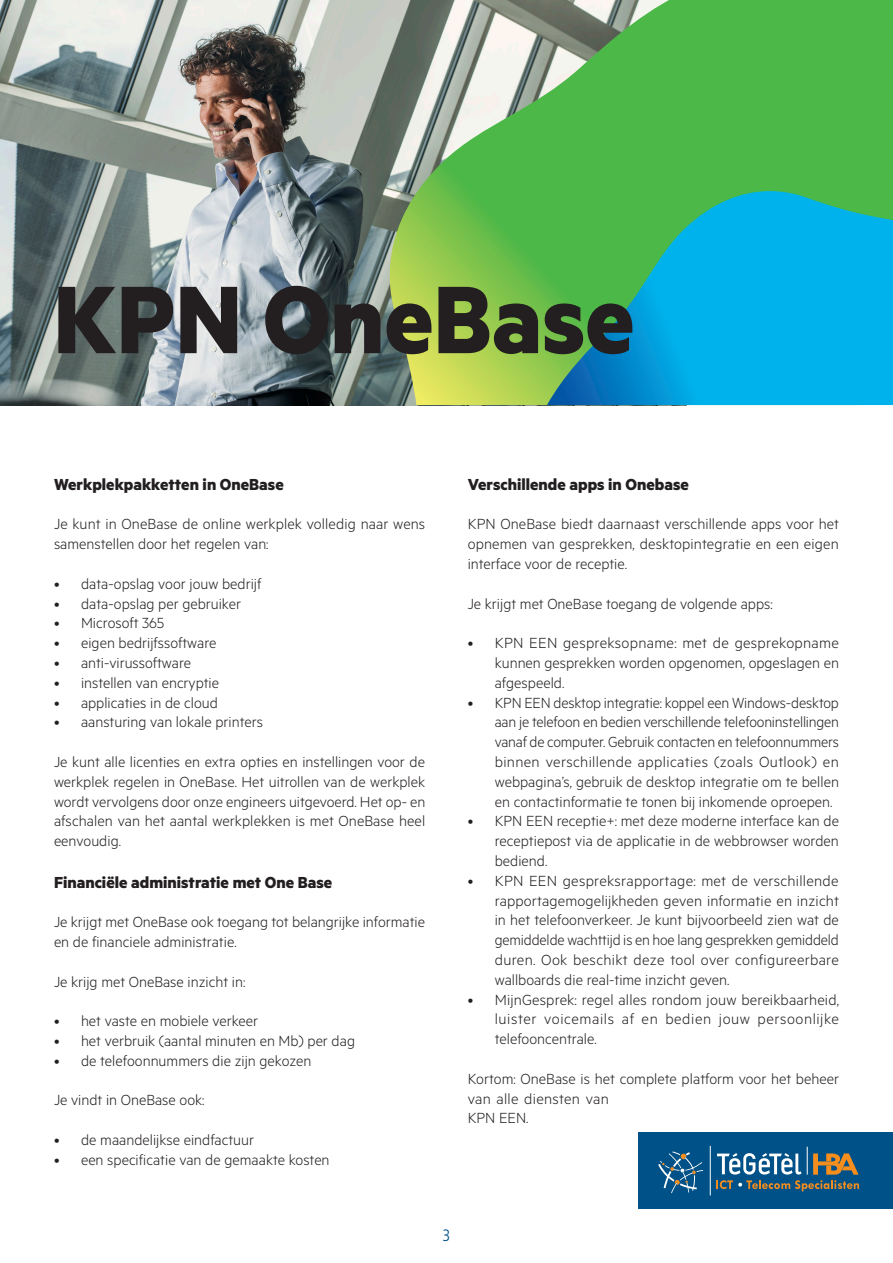
<style>
.page{position:relative;width:893px;height:1263px;background:#fff}
.page>*{position:absolute;margin:0;border:0;box-sizing:border-box;transform-origin:0 0}
.t1{font:700 108px "KPN Metric";color:#231f20}
.t2{font:700 18px "KPN Metric";color:#231f20}
.t3{font:300 16.5px/19.8px "KPN Metric";color:#231f20;text-align:justify}
.t4{font:300 condensed 16.5px "Frutiger LT Std";color:#005187}
</style>
<div class="page">
<img style="left:0;top:0;width:381px;height:405px">
<svg style="left:381px;top:0;width:512px;height:405px"></svg>
<svg style="left:547px;top:191px;width:346px;height:214px"></svg>
<div style="left:639px;top:1132px;width:254px;height:77px;background:#005187"></div>
<svg style="left:658px;top:1151px;width:45px;height:42px"></svg>
<hr style="left:710px;top:1146px;width:1px;height:49px;background:#fff">
<svg style="left:716px;top:1147px;width:143px;height:44px"></svg>
<p class="t1" style="left:54px;top:253px;width:582px">KPN OneBase</p>
<p class="t2" style="left:54px;top:473px;width:231px">Werkplekpakketten in OneBase</p>
<p class="t3" style="left:54px;top:514px;width:373px">Je kunt in OneBase de online werkplek volledig naar wens samenstellen door het regelen van:</p>
<p class="t3" style="left:54px;top:573px;width:209px">• data-opslag voor jouw bedrijf</p>
<p class="t3" style="left:54px;top:593px;width:189px">• data-opslag per gebruiker</p>
<p class="t3" style="left:54px;top:613px;width:112px">• Microsoft 365</p>
<p class="t3" style="left:54px;top:632px;width:164px">• eigen bedrijfssoftware</p>
<p class="t3" style="left:54px;top:652px;width:139px">• anti-virussoftware</p>
<p class="t3" style="left:54px;top:672px;width:167px">• instellen van encryptie</p>
<p class="t3" style="left:54px;top:692px;width:166px">• applicaties in de cloud</p>
<p class="t3" style="left:54px;top:712px;width:211px">• aansturing van lokale printers</p>
<p class="t3" style="left:54px;top:751px;width:373px">Je kunt alle licenties en extra opties en instellingen voor de werkplek regelen in OneBase. Het uitrollen van de werkplek wordt vervolgens door onze engineers uitgevoerd. Het op- en afschalen van het aantal werkplekken is met OneBase heel eenvoudig.</p>
<p class="t2" style="left:54px;top:871px;width:280px">Financiële administratie met One Base</p>
<p class="t3" style="left:54px;top:911px;width:373px">Je krijgt met OneBase ook toegang tot belangrijke informatie en de financiele administratie.</p>
<p class="t3" style="left:54px;top:971px;width:193px">Je krijg met OneBase inzicht in:</p>
<p class="t3" style="left:54px;top:1010px;width:206px">• het vaste en mobiele verkeer</p>
<p class="t3" style="left:54px;top:1030px;width:303px">• het verbruik (aantal minuten en Mb) per dag</p>
<p class="t3" style="left:54px;top:1050px;width:259px">• de telefoonnummers die zijn gekozen</p>
<p class="t3" style="left:54px;top:1090px;width:152px">Je vindt in OneBase ook:</p>
<p class="t3" style="left:54px;top:1129px;width:202px">• de maandelijkse eindfactuur</p>
<p class="t3" style="left:54px;top:1149px;width:277px">• een specificatie van de gemaakte kosten</p>
<p class="t2" style="left:468px;top:473px;width:223px">Verschillende apps in Onebase</p>
<p class="t3" style="left:468px;top:514px;width:373px">KPN OneBase biedt daarnaast verschillende apps voor het opnemen van gesprekken, desktopintegratie en een eigen interface voor de receptie.</p>
<p class="t3" style="left:468px;top:593px;width:307px">Je krijgt met OneBase toegang de volgende apps:</p>
<p class="t3" style="left:495px;top:632px;width:346px;text-indent:-27px">• KPN EEN gespreksopname: met de gesprekopname kunnen gesprekken worden opgenomen, opgeslagen en afgespeeld.</p>
<p class="t3" style="left:495px;top:692px;width:346px;text-indent:-27px">• KPN EEN desktop integratie: koppel een Windows-desktop aan je telefoon en bedien verschillende telefooninstellingen vanaf de computer. Gebruik contacten en telefoonnummers binnen verschillende applicaties (zoals Outlook) en webpagina’s, gebruik de desktop integratie om te bellen en contactinformatie te tonen bij inkomende oproepen.</p>
<p class="t3" style="left:495px;top:811px;width:346px;text-indent:-27px">• KPN EEN receptie+: met deze moderne interface kan de receptiepost via de applicatie in de webbrowser worden bediend.</p>
<p class="t3" style="left:495px;top:870px;width:346px;text-indent:-27px">• KPN EEN gespreksrapportage: met de verschillende rapportagemogelijkheden geven informatie en inzicht in het telefoonverkeer. Je kunt bijvoorbeeld zien wat de gemiddelde wachttijd is en hoe lang gesprekken gemiddeld duren. Ook beschikt deze tool over configureerbare wallboards die real-time inzicht geven.</p>
<p class="t3" style="left:495px;top:989px;width:346px;text-indent:-27px">• MijnGesprek: regel alles rondom jouw bereikbaarheid, luister voicemails af en bedien jouw persoonlijke telefooncentrale.</p>
<p class="t3" style="left:468px;top:1068px;width:373px;text-align:left">Kortom: OneBase is het complete platform voor het beheer van alle diensten van<br>KPN EEN.</p>
<p class="t4" style="left:442px;top:1226px;width:9px">3</p>
</div>
